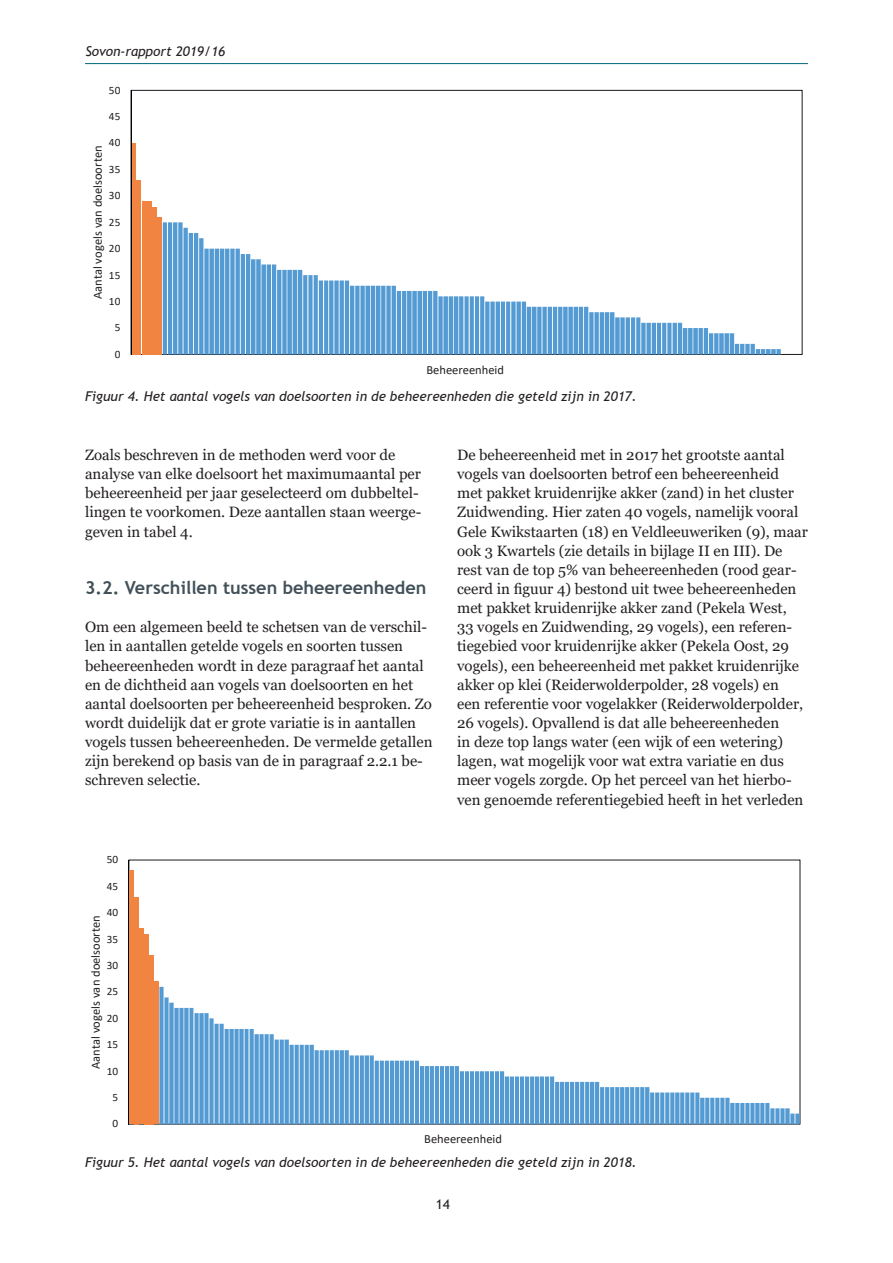
<style>
.page{position:relative;width:893px;height:1263px;background:#fff}
.page>*{position:absolute;margin:0;border:0;box-sizing:border-box;transform-origin:0 0}
.t1{font:700 18px "Trebuchet MS";color:#425159}
.t2{font:15px/19.2px "Georgia";color:#231f20}
.t3{font:italic 13.5px "Trebuchet MS";color:#231f20}
.t4{font:13.5px "Trebuchet MS";color:#231f20}
.t5{font:12.45px "Calibri";letter-spacing:.005em;color:#231f20}
.t6{font:11.25px "Calibri";letter-spacing:.005em;color:#231f20}
</style>
<div class="page">
<hr style="left:85px;top:63px;width:723px;height:1px;background:#00657c">
<svg style="left:131px;top:90px;width:672px;height:265px"></svg>
<div style="left:131px;top:143px;width:5px;height:211px;background:#f28442"></div>
<hr style="left:137px;top:180px;width:4px;height:174px;background:#f28442">
<hr style="left:142px;top:201px;width:4px;height:153px;background:#f28442">
<hr style="left:147px;top:201px;width:4px;height:153px;background:#f28442">
<div style="left:152px;top:206px;width:5px;height:148px;background:#f28442"></div>
<div style="left:157px;top:217px;width:5px;height:137px;background:#f28442"></div>
<svg style="left:163px;top:222px;width:618px;height:132px"></svg>
<hr style="left:131px;top:90px;width:1px;height:264px;background:#000208">
<svg style="left:128px;top:859px;width:672px;height:265px"></svg>
<hr style="left:129px;top:870px;width:4px;height:254px;background:#f28442">
<div style="left:134px;top:897px;width:5px;height:227px;background:#f28442"></div>
<div style="left:139px;top:929px;width:5px;height:195px;background:#f28442"></div>
<hr style="left:144px;top:934px;width:4px;height:190px;background:#f28442">
<hr style="left:149px;top:955px;width:4px;height:169px;background:#f28442">
<div style="left:154px;top:981px;width:5px;height:143px;background:#f28442"></div>
<svg style="left:159px;top:987px;width:640px;height:137px"></svg>
<hr style="left:128px;top:860px;width:1px;height:264px;background:#000208">
<p class="t3" style="left:85px;top:43px;width:141px">Sovon-rapport 2019/16</p>
<p class="t6" style="left:109px;top:82px;width:13px">50</p>
<p class="t6" style="left:109px;top:109px;width:13px">45</p>
<p class="t6" style="left:109px;top:135px;width:13px">40</p>
<p class="t5" style="left:89px;top:299px;width:155px;rotate:-90deg">Aantal vogels van doelsoorten</p>
<p class="t6" style="left:109px;top:161px;width:13px">35</p>
<p class="t6" style="left:109px;top:188px;width:13px">30</p>
<p class="t6" style="left:109px;top:214px;width:13px">25</p>
<p class="t6" style="left:109px;top:241px;width:13px">20</p>
<p class="t6" style="left:109px;top:267px;width:13px">15</p>
<p class="t6" style="left:109px;top:293px;width:13px">10</p>
<p class="t6" style="left:115px;top:320px;width:7px">5</p>
<p class="t6" style="left:115px;top:346px;width:7px">0</p>
<p class="t5" style="left:426px;top:361px;width:79px">Beheereenheid</p>
<p class="t3" style="left:85px;top:388px;width:553px">Figuur 4. Het aantal vogels van doelsoorten in de beheereenheden die geteld zijn in 2017.</p>
<p class="t2" style="left:85px;top:445px;width:338px">Zoals beschreven in de methoden werd voor de analyse van elke doelsoort het maximumaantal per beheereenheid per jaar geselecteerd om dubbeltel&shy;lingen te voorkomen. Deze aantallen staan weerge&shy;geven in tabel 4.</p>
<p class="t1" style="left:85px;top:576px;width:343px">3.2. Verschillen tussen beheereenheden</p>
<p class="t2" style="left:85px;top:618px;width:349px">Om een algemeen beeld te schetsen van de verschil&shy;len in aantallen getelde vogels en soorten tussen beheereenheden wordt in deze paragraaf het aantal en de dichtheid aan vogels van doelsoorten en het aantal doelsoorten per beheereenheid besproken. Zo wordt duidelijk dat er grote variatie is in aantallen vogels tussen beheereenheden. De vermelde getallen zijn berekend op basis van de in paragraaf 2.2.1 be&shy;schreven selectie.</p>
<p class="t6" style="left:107px;top:852px;width:13px">50</p>
<p class="t6" style="left:107px;top:878px;width:13px">45</p>
<p class="t6" style="left:107px;top:904px;width:13px">40</p>
<p class="t5" style="left:87px;top:1069px;width:155px;rotate:-90deg">Aantal vogels van doelsoorten</p>
<p class="t6" style="left:107px;top:931px;width:13px">35</p>
<p class="t6" style="left:107px;top:957px;width:13px">30</p>
<p class="t6" style="left:107px;top:984px;width:13px">25</p>
<p class="t6" style="left:107px;top:1010px;width:13px">20</p>
<p class="t6" style="left:107px;top:1037px;width:13px">15</p>
<p class="t6" style="left:107px;top:1063px;width:13px">10</p>
<p class="t6" style="left:113px;top:1089px;width:7px">5</p>
<p class="t6" style="left:113px;top:1116px;width:7px">0</p>
<p class="t2" style="left:457px;top:446px;width:352px">De beheereenheid met in 2017 het grootste aantal vogels van doelsoorten betrof een beheereenheid met pakket kruidenrijke akker (zand) in het cluster Zuidwending. Hier zaten 40 vogels, namelijk vooral Gele Kwikstaarten (18) en Veldleeuweriken (9), maar ook 3 Kwartels (zie details in bijlage II en III). De rest van de top 5% van beheereenheden (rood gear&shy;ceerd in figuur 4) bestond uit twee beheereenheden met pakket kruidenrijke akker zand (Pekela West,<br>33 vogels en Zuidwending, 29 vogels), een referen&shy;tiegebied voor kruidenrijke akker (Pekela Oost, 29 vogels), een beheereenheid met pakket kruidenrijke akker op klei (Reiderwolderpolder, 28 vogels) en<br>een referentie voor vogelakker (Reiderwolderpolder, 26 vogels). Opvallend is dat alle beheereenheden<br>in deze top langs water (een wijk of een wetering) lagen, wat mogelijk voor wat extra variatie en dus meer vogels zorgde. Op het perceel van het hierbo&shy;ven genoemde referentiegebied heeft in het verleden</p>
<p class="t5" style="left:424px;top:1131px;width:79px">Beheereenheid</p>
<p class="t3" style="left:85px;top:1153px;width:553px">Figuur 5. Het aantal vogels van doelsoorten in de beheereenheden die geteld zijn in 2018.</p>
<p class="t4" style="left:436px;top:1196px;width:16px">14</p>
</div>
